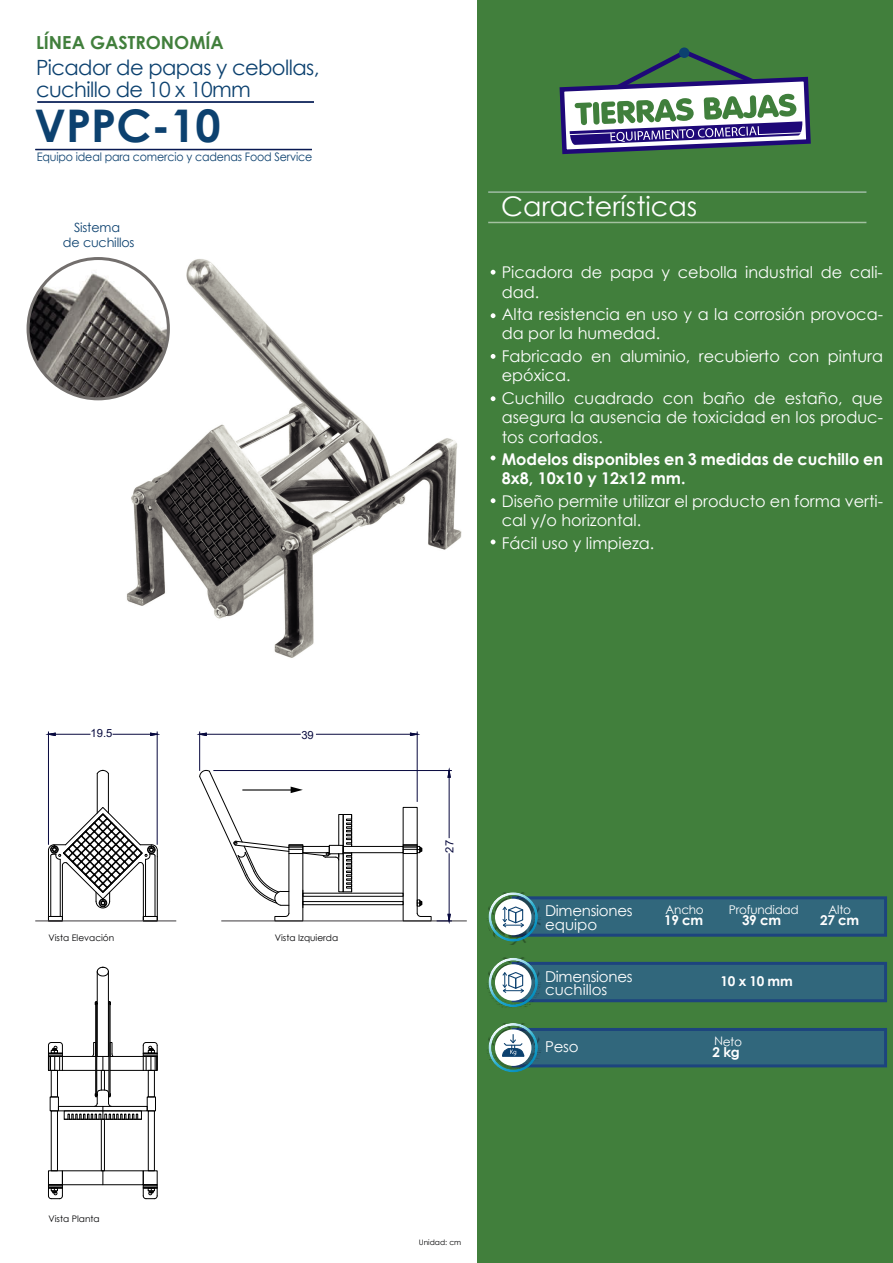
<style>
.page{position:relative;width:893px;height:1263px;background:#fff}
.page>*{position:absolute;margin:0;border:0;box-sizing:border-box;transform-origin:0 0}
.t1{font:700 45px "Century Gothic";color:#0c416f}
.t2{font:27px "Century Gothic";color:#fff}
.t3{font:21px/22.2px "Century Gothic";letter-spacing:-.03em;color:#0c416f}
.t4{font:700 18px "Century Gothic";color:#417f3c}
.t5{font:16.2px/19.5px "Century Gothic";color:#fff}
.t6{font:700 16.2px/19.5px "Century Gothic";color:#fff}
.t7{font:15px/13.5px "Century Gothic";letter-spacing:-.02em;color:#fff}
.t8{font:700 13.5px "Century Gothic";letter-spacing:-.02em;color:#fff}
.t9{font:12.75px/15.3px "Century Gothic";letter-spacing:-.015em;color:#0c416f;text-align:center}
.t10{font:12px "Century Gothic";letter-spacing:-.02em;color:#fff}
.t11{font:11.7px "Century Gothic";letter-spacing:-.015em;color:#0c416f;scale:.94 1}
.t12{font:11.25px "Arial";color:#080a3e}
.t13{font:9px "Century Gothic";color:#010103}
.t14{font:7.5px "Century Gothic";color:#010102}
</style>
<div class="page">
<img style="left:68px;top:257px;width:394px;height:401px">
<div style="left:477px;top:0;width:416px;height:1263px;background:#417f3c"></div>
<hr style="left:488px;top:191px;width:378px;height:2px;background:#fff">
<hr style="left:488px;top:222px;width:378px;height:1px;background:#fff">
<hr style="left:35px;top:149px;width:277px;height:1px;background:#091a53">
<hr style="left:37px;top:101px;width:277px;height:2px;background:#091a53">
<div style="left:512px;top:962px;width:375px;height:40px;background:#31677c;border:3px solid #1d447e"></div>
<div style="left:512px;top:1028px;width:375px;height:39px;background:#31677c;border:3px solid #1d447e"></div>
<img style="left:487px;top:957px;width:54px;height:51px">
<svg style="left:488px;top:958px;width:50px;height:49px"></svg>
<img style="left:487px;top:1028px;width:54px;height:45px">
<svg style="left:488px;top:1023px;width:50px;height:49px"></svg>
<div style="left:512px;top:896px;width:375px;height:41px;background:#31677c;border:3px solid #1d447e"></div>
<img style="left:487px;top:896px;width:54px;height:49px">
<svg style="left:488px;top:892px;width:50px;height:50px"></svg>
<hr style="left:97px;top:773px;width:1px;height:40px;background:#000">
<hr style="left:108px;top:773px;width:1px;height:40px;background:#000">
<svg style="left:96px;top:770px;width:13px;height:4px"></svg>
<svg style="left:48px;top:806px;width:110px;height:115px"></svg>
<hr style="left:157px;top:731px;width:1px;height:114px;background:#08093f">
<hr style="left:48px;top:731px;width:1px;height:114px;background:#08093f">
<hr style="left:113px;top:734px;width:38px;height:1px;background:#08093f">
<hr style="left:55px;top:734px;width:36px;height:1px;background:#08093f">
<svg style="left:150px;top:733px;width:10px;height:3px"></svg>
<svg style="left:46px;top:733px;width:10px;height:3px"></svg>
<hr style="left:35px;top:921px;width:141px;height:1px;background:#3d3a3d">
<div style="left:302px;top:901px;width:101px;height:4px;border:1px solid #000"></div>
<div style="left:343px;top:846px;width:60px;height:7px;border:1px solid #000"></div>
<div style="left:302px;top:893px;width:101px;height:4px;border:1px solid #000"></div>
<hr style="left:417px;top:731px;width:1px;height:71px;background:#08093f">
<hr style="left:199px;top:731px;width:1px;height:40px;background:#08093f">
<hr style="left:316px;top:734px;width:94px;height:1px;background:#08093f">
<hr style="left:206px;top:734px;width:95px;height:1px;background:#08093f">
<svg style="left:410px;top:733px;width:10px;height:3px"></svg>
<svg style="left:197px;top:733px;width:10px;height:3px"></svg>
<hr style="left:221px;top:921px;width:246px;height:1px;background:#3d3a3d">
<hr style="left:213px;top:770px;width:239px;height:1px;background:#08093f">
<hr style="left:449px;top:777px;width:1px;height:61px;background:#08093f">
<svg style="left:448px;top:768px;width:3px;height:10px"></svg>
<svg style="left:402px;top:844px;width:50px;height:80px"></svg>
<div style="left:48px;top:1170px;width:15px;height:15px;border:1px solid #000"></div>
<div style="left:48px;top:1184px;width:15px;height:12px;border:1px solid #000"></div>
<div style="left:51px;top:1110px;width:7px;height:61px;border:1px solid #000"></div>
<div style="left:48px;top:1056px;width:15px;height:15px;border:1px solid #000"></div>
<div style="left:51px;top:1070px;width:7px;height:27px;border:1px solid #000"></div>
<div style="left:50px;top:1096px;width:9px;height:15px;border:1px solid #000"></div>
<svg style="left:48px;top:1042px;width:15px;height:28px"></svg>
<div style="left:143px;top:1170px;width:15px;height:15px;border:1px solid #000"></div>
<div style="left:143px;top:1184px;width:15px;height:12px;border:1px solid #000"></div>
<div style="left:148px;top:1110px;width:7px;height:61px;border:1px solid #000"></div>
<svg style="left:142px;top:1185px;width:16px;height:14px"></svg>
<div style="left:143px;top:1056px;width:15px;height:15px;border:1px solid #000"></div>
<div style="left:148px;top:1070px;width:7px;height:27px;border:1px solid #000"></div>
<div style="left:147px;top:1096px;width:9px;height:15px;border:1px solid #000"></div>
<svg style="left:142px;top:1042px;width:16px;height:28px"></svg>
<hr style="left:110px;top:1056px;width:33px;height:1px;background:#000">
<hr style="left:110px;top:1070px;width:33px;height:1px;background:#000">
<hr style="left:62px;top:1070px;width:34px;height:1px;background:#000">
<hr style="left:62px;top:1056px;width:34px;height:1px;background:#000">
<div style="left:95px;top:1001px;width:2px;height:96px;border:1px solid #000"></div>
<hr style="left:97px;top:972px;width:1px;height:84px;background:#000">
<hr style="left:108px;top:972px;width:1px;height:84px;background:#000">
<div style="left:109px;top:1001px;width:1px;height:96px;border:1px solid #000"></div>
<svg style="left:96px;top:966px;width:13px;height:11px"></svg>
<div style="left:101px;top:1070px;width:4px;height:20px;border:1px solid #000"></div>
<div style="left:101px;top:1119px;width:4px;height:52px;border:1px solid #000"></div>
<svg style="left:91px;top:1042px;width:23px;height:29px"></svg>
<svg style="left:58px;top:1089px;width:90px;height:31px"></svg>
<svg style="left:48px;top:1185px;width:15px;height:14px"></svg>
<hr style="left:64px;top:1119px;width:77px;height:1px;background:#000">
<svg style="left:199px;top:770px;width:153px;height:152px"></svg>
<svg style="left:491px;top:270px;width:4px;height:5px"></svg>
<svg style="left:491px;top:313px;width:4px;height:5px"></svg>
<svg style="left:491px;top:354px;width:4px;height:5px"></svg>
<svg style="left:491px;top:396px;width:4px;height:5px"></svg>
<svg style="left:491px;top:455px;width:4px;height:5px"></svg>
<svg style="left:491px;top:498px;width:4px;height:5px"></svg>
<svg style="left:491px;top:539px;width:4px;height:5px"></svg>
<img style="left:28px;top:258px;width:140px;height:141px;border-radius:70px">
<div style="left:27px;top:257px;width:143px;height:143px;border:3px solid #736f6d;border-radius:50%"></div>
<svg style="left:559px;top:52px;width:252px;height:103px"></svg>
<div style="left:679px;top:47px;width:11px;height:11px;background:#0c416f;border-radius:50%"></div>
<p class="t4" style="left:36px;top:34px;width:189px">LÍNEA GASTRONOMÍA</p>
<p class="t3" style="left:36px;top:57px;width:285px">Picador de papas y cebollas, cuchillo de 10 x 10mm</p>
<h1 class="t1" style="left:35px;top:105px;width:188px">VPPC-10</h1>
<p class="t11" style="left:37px;top:152px;width:295px">Equipo ideal para comercio y cadenas Food Service</p>
<p class="t9" style="left:63px;top:220px;width:73px">Sistema<br>de cuchillos</p>
<p class="t12" style="left:91px;top:727px;width:23px">19.5</p>
<p class="t12" style="left:301px;top:728px;width:14px">39</p>
<p class="t13" style="left:48px;top:934px;width:67px">Vista Elevación</p>
<p class="t13" style="left:48px;top:1215px;width:53px">Vista Planta</p>
<p class="t13" style="left:275px;top:934px;width:65px">Vista Izquierda</p>
<h2 class="t2" style="left:501px;top:194px;width:198px">Características</h2>
<p class="t5" style="left:502px;top:264px;width:383px">Picadora de papa y cebolla industrial de cali&shy;dad.</p>
<p class="t5" style="left:502px;top:306px;width:383px">Alta resistencia en uso y a la corrosión provoca&shy;da por la humedad.</p>
<p class="t5" style="left:502px;top:347px;width:383px">Fabricado en aluminio, recubierto con pintura epóxica.</p>
<p class="t5" style="left:502px;top:389px;width:383px;text-align:justify">Cuchillo cuadrado con baño de estaño, que asegura la ausencia de toxicidad en los produc&shy;tos cortados.</p>
<p class="t6" style="left:502px;top:450px;width:383px">Modelos disponibles en 3 medidas de cuchillo en<br>8x8, 10x10 y 12x12 mm.</p>
<p class="t5" style="left:502px;top:492px;width:383px">Diseño permite utilizar el producto en forma verti&shy;cal y/o horizontal.</p>
<p class="t5" style="left:502px;top:534px;width:154px">Fácil uso y limpieza.</p>
<p class="t12" style="left:443px;top:852px;width:14px;rotate:-90deg">27</p>
<p class="t14" style="left:419px;top:1239px;width:44px">Unidad: cm</p>
<p class="t10" style="left:729px;top:904px;width:71px">Profundidad</p>
<p class="t8" style="left:742px;top:914px;width:41px">39 cm</p>
<p class="t7" style="left:545px;top:905px;width:89px">Dimensiones equipo</p>
<p class="t10" style="left:829px;top:904px;width:24px">Alto</p>
<p class="t10" style="left:666px;top:904px;width:40px">Ancho</p>
<p class="t8" style="left:664px;top:914px;width:41px">19 cm</p>
<p class="t8" style="left:820px;top:914px;width:41px">27 cm</p>
<p class="t7" style="left:545px;top:970px;width:89px">Dimensiones cuchillos</p>
<p class="t8" style="left:721px;top:975px;width:74px">10 x 10 mm</p>
<p class="t7" style="left:545px;top:1041px;width:35px">Peso</p>
<p class="t10" style="left:714px;top:1036px;width:29px;rotate:2deg">Neto</p>
<p class="t8" style="left:713px;top:1046px;width:29px">2 kg</p>
</div>
